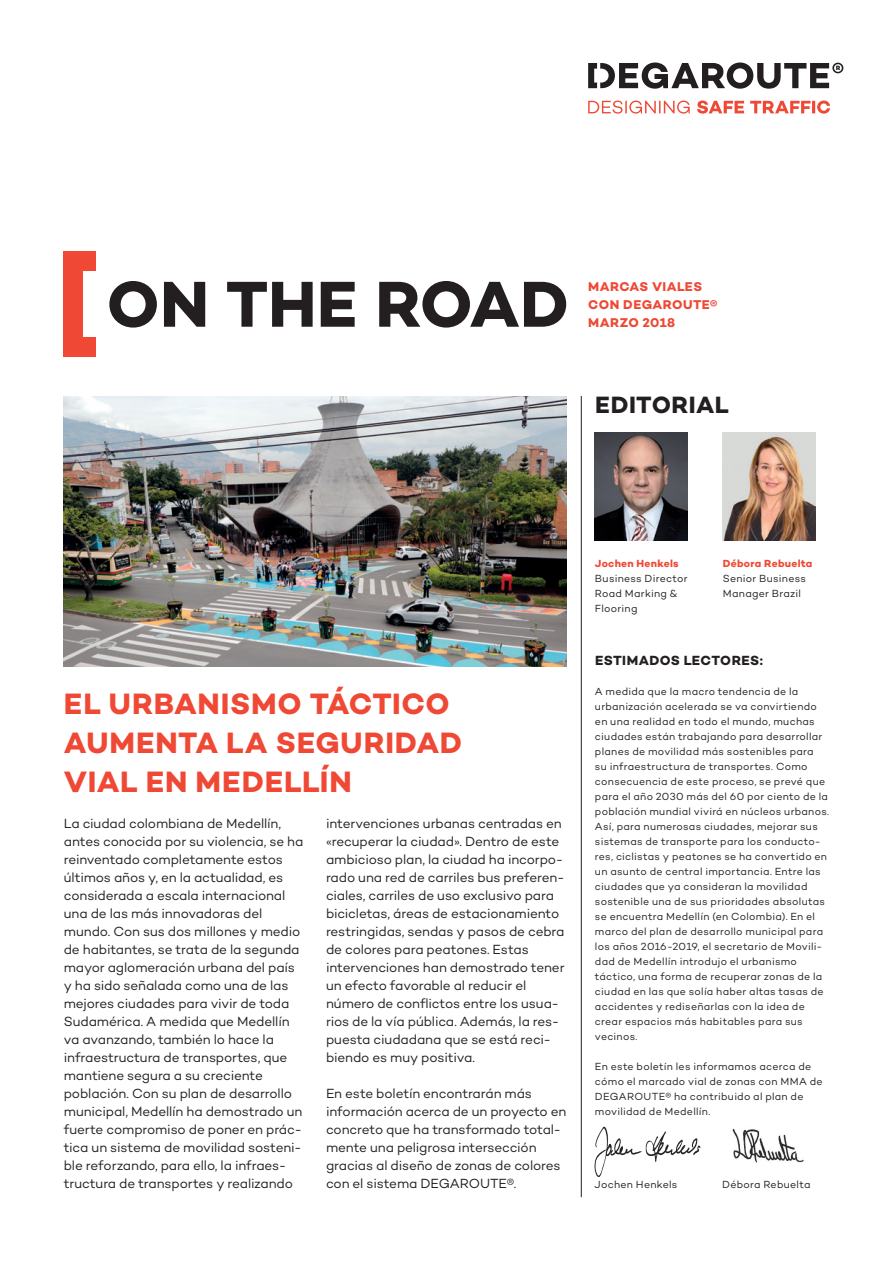
<style>
.page{position:relative;width:893px;height:1263px;background:#fff}
.page>*{position:absolute;margin:0;border:0;box-sizing:border-box;transform-origin:0 0}
.t1{font:700 66px "Campton";color:#231f20}
.t2{font:700 30px/39px "Campton";letter-spacing:.02em;color:#ef4835}
.t3{font:700 24px "Campton";letter-spacing:.02em;color:#231f20}
.t4{font:13.5px/18px "Campton";letter-spacing:-.01em;color:#231f20}
.t5{font:700 13.5px "Campton";letter-spacing:.03em;color:#231f20}
.t6{font:700 12.9px/18px "Campton";letter-spacing:.03em;color:#ef4835}
.t7{font:10.5px/15px "Campton";letter-spacing:.025em;color:#231f20}
.t8{font:700 10.5px "Campton";letter-spacing:.025em;color:#ef4835}
</style>
<div class="page">
<div style="left:83px;top:338px;width:13px;height:19px;background:#ef4835"></div>
<div style="left:64px;top:252px;width:19px;height:105px;background:#ef4835"></div>
<div style="left:83px;top:252px;width:13px;height:19px;background:#ef4835"></div>
<svg style="left:588px;top:62px;width:255px;height:27px"></svg>
<svg style="left:588px;top:101px;width:242px;height:13px"></svg>
<img style="left:595px;top:432px;width:92px;height:108px">
<hr style="left:581px;top:396px;width:1px;height:801px;background:#231f20">
<img style="left:723px;top:433px;width:92px;height:107px">
<img style="left:64px;top:396px;width:503px;height:270px">
<img style="left:594px;top:1126px;width:107px;height:51px">
<img style="left:732px;top:1128px;width:72px;height:34px">
<h1 class="t1" style="left:106px;top:262px;width:464px">ON THE ROAD</h1>
<p class="t6" style="left:588px;top:277px;width:131px">MARCAS VIALES<br>CON DEGAROUTE®</p>
<p class="t6" style="left:588px;top:313px;width:88px">MARZO 2018</p>
<h3 class="t3" style="left:595px;top:390px;width:135px">EDITORIAL</h3>
<h2 class="t2" style="left:64px;top:684px;width:400px">EL URBANISMO TÁCTICO<br>AUMENTA LA SEGURIDAD<br>VIAL EN MEDELLÍN</h2>
<p class="t4" style="left:64px;top:814px;width:241px">La ciudad colombiana de Medellín, antes conocida por su violencia, se ha reinventado completamente estos últimos años y, en la actualidad, es considerada a escala internacional una de las más innovadoras del mundo. Con sus dos millones y medio de habitantes, se trata de la segunda mayor aglomeración urbana del país y ha sido señalada como una de las mejores ciudades para vivir de toda Sudamérica. A medida que Medellín va avanzando, también lo hace la infraestructura de transportes, que mantiene segura a su creciente población. Con su plan de desarrollo municipal, Medellín ha demostrado un fuerte compromiso de poner en prác&shy;tica un sistema de movilidad sosteni&shy;ble reforzando, para ello, la infraes&shy;tructura de transportes y realizando</p>
<p class="t4" style="left:326px;top:814px;width:240px">intervenciones urbanas centradas en «recuperar la ciudad». Dentro de este ambicioso plan, la ciudad ha incorpo&shy;rado una red de carriles bus preferen&shy;ciales, carriles de uso exclusivo para bicicletas, áreas de estacionamiento restringidas, sendas y pasos de cebra de colores para peatones. Estas intervenciones han demostrado tener un efecto favorable al reducir el número de conflictos entre los usua&shy;rios de la vía pública. Además, la res&shy;puesta ciudadana que se está reci&shy;biendo es muy positiva.</p>
<p class="t4" style="left:326px;top:1084px;width:242px">En este boletín encontrarán más información acerca de un proyecto en concreto que ha transformado total&shy;mente una peligrosa intersección gracias al diseño de zonas de colores con el sistema DEGAROUTE®.</p>
<p class="t8" style="left:595px;top:557px;width:85px">Jochen Henkels</p>
<p class="t7" style="left:595px;top:571px;width:94px">Business Director<br>Road Marking &amp;<br>Flooring</p>
<p class="t8" style="left:723px;top:557px;width:91px">Débora Rebuelta</p>
<p class="t7" style="left:723px;top:571px;width:85px">Senior Business<br>Manager Brazil</p>
<p class="t5" style="left:595px;top:652px;width:170px">ESTIMADOS LECTORES:</p>
<p class="t7" style="left:595px;top:683px;width:236px">A medida que la macro tendencia de la urbanización acelerada se va convirtiendo en una realidad en todo el mundo, muchas ciudades están trabajando para desarrollar planes de movilidad más sostenibles para<br>su infraestructura de transportes. Como consecuencia de este proceso, se prevé que para el año 2030 más del 60 por ciento de la población mundial vivirá en núcleos urbanos.<br>Así, para numerosas ciudades, mejorar sus sistemas de transporte para los conducto&shy;res, ciclistas y peatones se ha convertido en un asunto de central importancia. Entre las ciudades que ya consideran la movilidad sostenible una de sus prioridades absolutas se encuentra Medellín (en Colombia). En el marco del plan de desarrollo municipal para los años 2016-2019, el secretario de Movili&shy;dad de Medellín introdujo el urbanismo táctico, una forma de recuperar zonas de la ciudad en las que solía haber altas tasas de accidentes y rediseñarlas con la idea de crear espacios más habitables para sus vecinos.</p>
<p class="t7" style="left:595px;top:1059px;width:229px">En este boletín les informamos acerca de cómo el marcado vial de zonas con MMA de DEGAROUTE® ha contribuido al plan de movilidad de Medellín.</p>
<p class="t7" style="left:595px;top:1177px;width:84px">Jochen Henkels</p>
<p class="t7" style="left:722px;top:1177px;width:90px">Débora Rebuelta</p>
</div>
